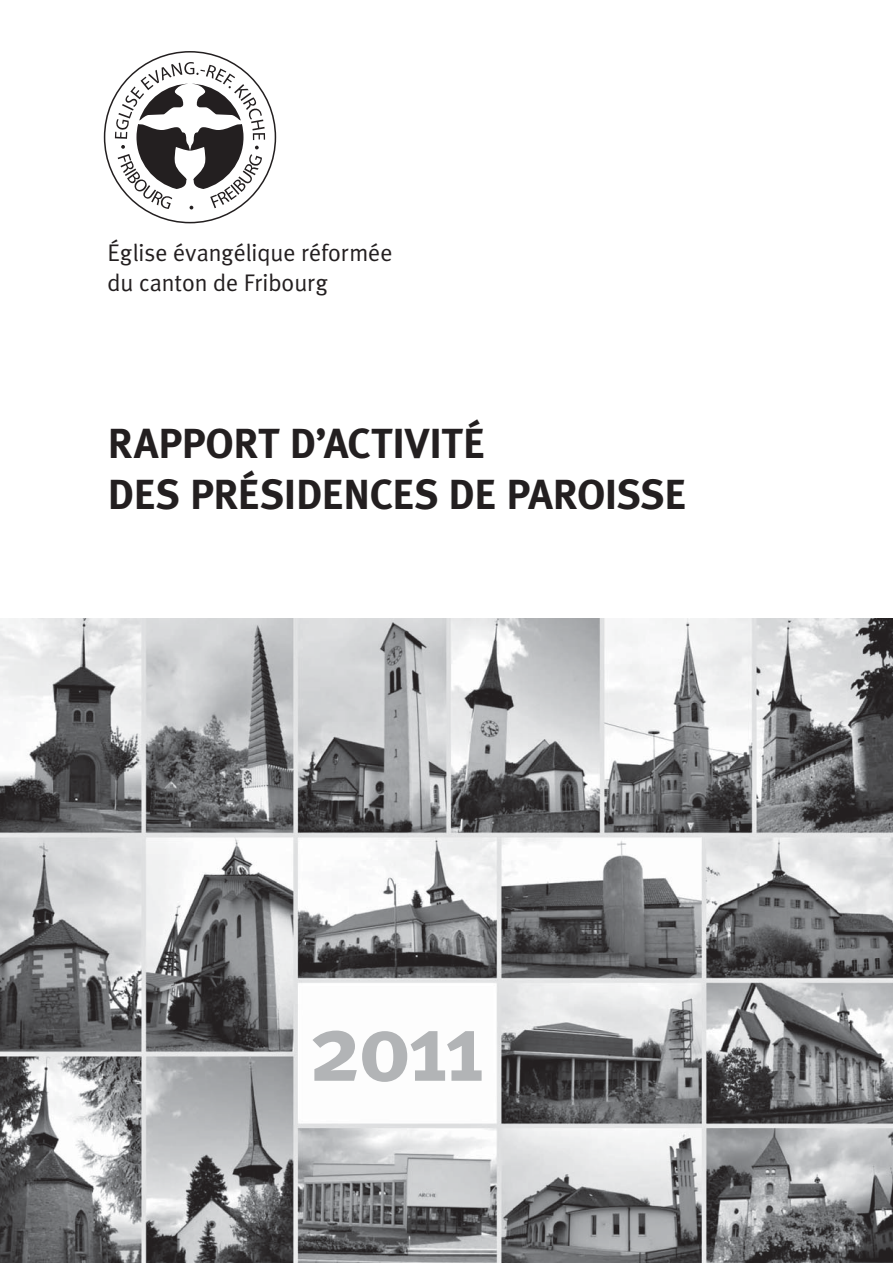
<style>
.page{position:relative;width:893px;height:1263px;background:#fff}
.page>*{position:absolute;margin:0;border:0;box-sizing:border-box;transform-origin:0 0}
.t1{font:700 95.1px "Meta Plus";color:#b2b4b6}
.t2{font:700 42px/51px "Meta Plus";letter-spacing:-.015em;color:#231f20}
.t3{font:24px/30px "Meta Plus Normal";letter-spacing:-.005em;color:#231f20}
</style>
<div class="page">
<img style="left:0;top:618px;width:893px;height:645px">
<svg style="left:104px;top:51px;width:172px;height:172px"></svg>
<p class="t3" style="left:108px;top:241px;width:287px">Église évangélique réformée du canton de Fribourg</p>
<h2 class="t2" style="left:108px;top:420px;width:580px">RAPPORT D’ACTIVITÉ<br>DES PRÉSIDENCES DE PAROISSE</h2>
<h1 class="t1" style="left:309px;top:1003px;width:178px">2011</h1>
</div>
